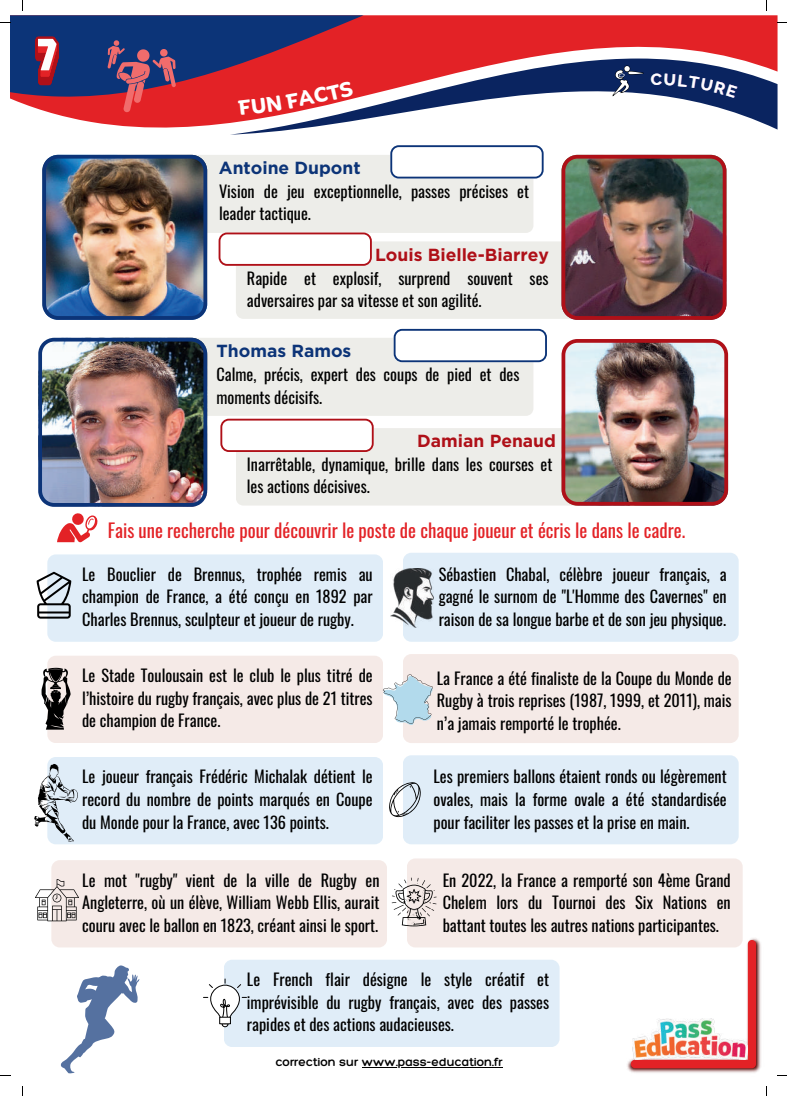
<style>
.page{position:relative;width:787px;height:1096px;background:#fff}
.page>*{position:absolute;margin:0;border:0;box-sizing:border-box;transform-origin:0 0}
.t1{font:18.75px "Oswald";color:#e32226}
.t2{font:700 17.5px "Gotham";color:#af1018}
.t3{font:700 17.5px "Gotham";color:#0c3478}
.t4{font:16.25px/22.5px "Oswald";color:#000;text-align:justify}
.t5{font:700 16.25px "Raleway";color:#fff}
.t6{font:300 12.62px "Hero";color:#000}
</style>
<div class="page">
<img style="left:613px;top:938px;width:148px;height:135px">
<svg style="left:631px;top:939px;width:125px;height:129px"></svg>
<img style="left:632px;top:1018px;width:115px;height:41px">
<svg style="left:59px;top:10px;width:718px;height:125px"></svg>
<svg style="left:613px;top:66px;width:30px;height:29px"></svg>
<svg style="left:57px;top:513px;width:41px;height:29px"></svg>
<img style="left:42px;top:145px;width:684px;height:175px">
<img style="left:38px;top:329px;width:690px;height:177px">
<div style="left:47px;top:554px;width:336px;height:87px;background:#e0edf8;border-radius:8px"></div>
<div style="left:403px;top:552px;width:336px;height:89px;background:#e0edf8;border-radius:8px"></div>
<img style="left:390px;top:568px;width:43px;height:59px">
<div style="left:47px;top:655px;width:336px;height:88px;background:#f5eae7;border-radius:8px"></div>
<div style="left:403px;top:654px;width:336px;height:89px;background:#f5eae7;border-radius:8px"></div>
<div style="left:47px;top:757px;width:336px;height:87px;background:#e0edf8;border-radius:8px"></div>
<div style="left:403px;top:755px;width:336px;height:89px;background:#e0edf8;border-radius:8px"></div>
<div style="left:51px;top:860px;width:336px;height:87px;background:#f5eae7;border-radius:8px"></div>
<div style="left:407px;top:858px;width:336px;height:89px;background:#f5eae7;border-radius:8px"></div>
<div style="left:224px;top:959px;width:335px;height:87px;background:#e0edf8;border-radius:8px"></div>
<svg style="left:34px;top:763px;width:44px;height:78px"></svg>
<svg style="left:35px;top:879px;width:44px;height:42px"></svg>
<svg style="left:203px;top:978px;width:43px;height:49px"></svg>
<div style="left:220px;top:1017px;width:10px;height:6px;background:#fff"></div>
<div style="left:219px;top:1016px;width:12px;height:8px;border:1px solid #000001"></div>
<svg style="left:42px;top:667px;width:29px;height:62px"></svg>
<svg style="left:392px;top:877px;width:45px;height:49px"></svg>
<svg style="left:37px;top:571px;width:34px;height:47px"></svg>
<svg style="left:61px;top:965px;width:79px;height:108px"></svg>
<svg style="left:383px;top:674px;width:50px;height:51px"></svg>
<svg style="left:389px;top:782px;width:32px;height:35px"></svg>
<hr style="left:362px;top:1066px;width:141px;height:1px;background:#000">
<div style="left:664px;top:73px;width:73px;height:25px;background:#0a2460"></div>
<svg style="left:0;top:0;width:364px;height:115px"></svg>
<p class="t3" style="left:219px;top:156px;width:143px">Antoine Dupont</p>
<p class="t4" style="left:219px;top:178px;width:311px">Vision de jeu exceptionnelle, passes précises et leader tactique.</p>
<p class="t2" style="left:375px;top:243px;width:175px">Louis Bielle-Biarrey</p>
<p class="t4" style="left:247px;top:265px;width:303px">Rapide et explosif, surprend souvent ses adversaires par sa vitesse et son agilité.</p>
<p class="t3" style="left:217px;top:339px;width:136px">Thomas Ramos</p>
<p class="t4" style="left:217px;top:362px;width:304px">Calme, précis, expert des coups de pied et des moments décisifs.</p>
<p class="t2" style="left:417px;top:429px;width:140px">Damian Penaud</p>
<p class="t4" style="left:247px;top:451px;width:307px">Inarrêtable, dynamique, brille dans les courses et les actions décisives.</p>
<p class="t5" style="left:651px;top:66px;width:13px">C</p>
<p class="t1" style="left:108px;top:513px;width:579px">Fais une recherche pour découvrir le poste de chaque joueur et écris le dans le cadre.</p>
<p class="t4" style="left:82px;top:561px;width:292px">Le Bouclier de Brennus, trophée remis au champion de France, a été conçu en 1892 par Charles Brennus, sculpteur et joueur de rugby.</p>
<p class="t4" style="left:439px;top:561px;width:290px">Sébastien Chabal, célèbre joueur français, a gagné le surnom de "L'Homme des Cavernes" en raison de sa longue barbe et de son jeu physique.</p>
<p class="t4" style="left:82px;top:662px;width:292px">Le Stade Toulousain est le club le plus titré de l’histoire du rugby français, avec plus de 21 titres de champion de France.</p>
<p class="t4" style="left:82px;top:764px;width:292px">Le joueur français Frédéric Michalak détient le record du nombre de points marqués en Coupe du Monde pour la France, avec 136 points.</p>
<p class="t4" style="left:433px;top:764px;width:295px">Les premiers ballons étaient ronds ou légèrement ovales, mais la forme ovale a été standardisée pour faciliter les passes et la prise en main.</p>
<p class="t4" style="left:437px;top:665px;width:296px">La France a été finaliste de la Coupe du Monde de Rugby à trois reprises (1987, 1999, et 2011), mais n’a jamais remporté le trophée.</p>
<p class="t4" style="left:82px;top:867px;width:299px">Le mot "rugby" vient de la ville de Rugby en Angleterre, où un élève, William Webb Ellis, aurait couru avec le ballon en 1823, créant ainsi le sport.</p>
<p class="t4" style="left:443px;top:867px;width:290px">En 2022, la France a remporté son 4ème Grand Chelem lors du Tournoi des Six Nations en battant toutes les autres nations participantes.</p>
<p class="t4" style="left:247px;top:966px;width:304px">Le French flair désigne le style créatif et imprévisible du rugby français, avec des passes rapides et des actions audacieuses.</p>
<p class="t6" style="left:276px;top:1055px;width:228px">correction sur www.pass-education.fr</p>
</div>
